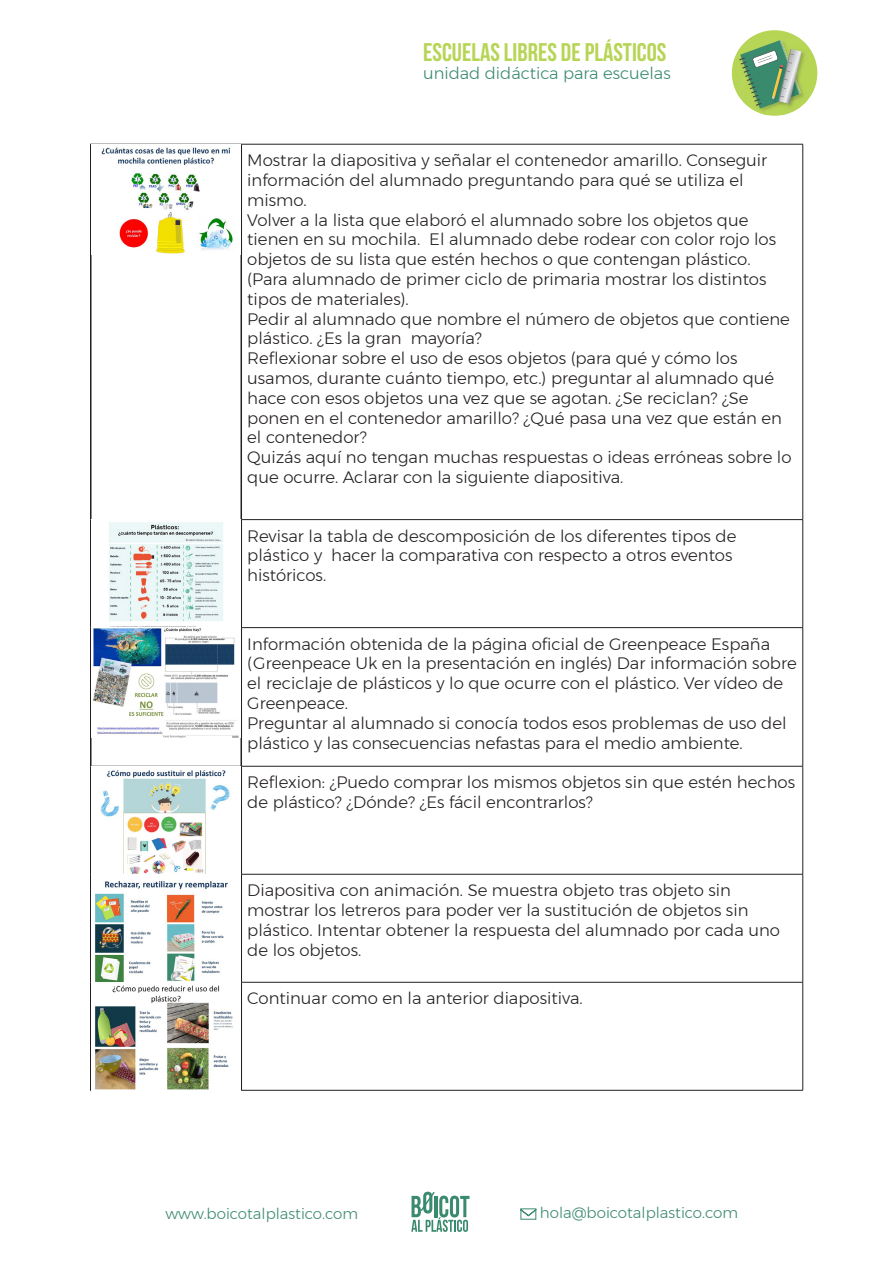
<style>
.page{position:relative;width:893px;height:1263px;background:#fff}
.page>*{position:absolute;margin:0;border:0;box-sizing:border-box;transform-origin:0 0}
.t1{font:700 25.5px "Bebas Neue";color:#b7d555}
.t2{font:300 16.5px/19.8px "Montserrat";color:#231f20}
.t3{font:300 16.35px "Montserrat";color:#3a8a6e}
.t4{font:300 15px "Montserrat";color:#3b8a6d}
</style>
<div class="page">
<div style="left:732px;top:30px;width:85px;height:86px;background:#b7d555;border-radius:50%"></div>
<svg style="left:737px;top:37px;width:71px;height:78px"></svg>
<svg style="left:411px;top:1192px;width:59px;height:40px"></svg>
<svg style="left:520px;top:1208px;width:17px;height:12px"></svg>
<hr style="left:90px;top:144px;width:2px;height:376px;background:#231f20">
<hr style="left:241px;top:144px;width:1px;height:375px;background:#231f20">
<hr style="left:90px;top:520px;width:2px;height:108px;background:#231f20">
<hr style="left:241px;top:520px;width:1px;height:107px;background:#231f20">
<hr style="left:90px;top:628px;width:2px;height:138px;background:#231f20">
<hr style="left:241px;top:628px;width:1px;height:138px;background:#231f20">
<hr style="left:90px;top:766px;width:2px;height:108px;background:#231f20">
<hr style="left:241px;top:766px;width:1px;height:108px;background:#231f20">
<hr style="left:90px;top:874px;width:2px;height:108px;background:#231f20">
<hr style="left:241px;top:874px;width:1px;height:108px;background:#231f20">
<hr style="left:90px;top:982px;width:2px;height:108px;background:#231f20">
<hr style="left:241px;top:982px;width:1px;height:108px;background:#231f20">
<hr style="left:241px;top:144px;width:562px;height:1px;background:#231f20">
<hr style="left:802px;top:144px;width:1px;height:375px;background:#231f20">
<hr style="left:92px;top:519px;width:149px;height:1px;background:#231f20">
<hr style="left:241px;top:519px;width:562px;height:1px;background:#231f20">
<hr style="left:802px;top:520px;width:1px;height:107px;background:#231f20">
<hr style="left:241px;top:627px;width:562px;height:1px;background:#231f20">
<hr style="left:802px;top:628px;width:1px;height:138px;background:#231f20">
<hr style="left:241px;top:766px;width:562px;height:1px;background:#231f20">
<hr style="left:802px;top:766px;width:1px;height:108px;background:#231f20">
<hr style="left:241px;top:874px;width:562px;height:1px;background:#231f20">
<hr style="left:802px;top:874px;width:1px;height:108px;background:#231f20">
<hr style="left:241px;top:982px;width:562px;height:1px;background:#231f20">
<hr style="left:802px;top:982px;width:1px;height:108px;background:#231f20">
<hr style="left:90px;top:1090px;width:151px;height:1px;background:#231f20">
<hr style="left:241px;top:1090px;width:562px;height:1px;background:#231f20">
<img style="left:101px;top:147px;width:132px;height:107px">
<img style="left:93px;top:522px;width:146px;height:215px">
<img style="left:95px;top:770px;width:138px;height:320px">
<h1 class="t1" style="left:423px;top:38px;width:245px">ESCUELAS LIBRES DE PLÁSTICOS</h1>
<p class="t3" style="left:423px;top:61px;width:249px">unidad didáctica para escuelas</p>
<p class="t2" style="left:247px;top:150px;width:521px">Mostrar la diapositiva y señalar el contenedor amarillo. Conseguir información del alumnado preguntando para qué se utiliza el mismo.</p>
<p class="t2" style="left:247px;top:210px;width:530px">Volver a la lista que elaboró el alumnado sobre los objetos que tienen en su mochila. El alumnado debe rodear con color rojo los objetos de su lista que estén hechos o que contengan plástico.</p>
<p class="t2" style="left:247px;top:269px;width:521px">(Para alumnado de primer ciclo de primaria mostrar los distintos tipos de materiales).</p>
<p class="t2" style="left:247px;top:309px;width:544px">Pedir al alumnado que nombre el número de objetos que contiene plástico. ¿Es la gran mayoría?</p>
<p class="t2" style="left:247px;top:348px;width:536px">Reflexionar sobre el uso de esos objetos (para qué y cómo los usamos, durante cuánto tiempo, etc.) preguntar al alumnado qué hace con esos objetos una vez que se agotan. ¿Se reciclan? ¿Se ponen en el contenedor amarillo? ¿Qué pasa una vez que están en el contenedor?</p>
<p class="t2" style="left:247px;top:447px;width:546px">Quizás aquí no tengan muchas respuestas o ideas erróneas sobre lo que ocurre. Aclarar con la siguiente diapositiva.</p>
<p class="t2" style="left:247px;top:526px;width:491px">Revisar la tabla de descomposición de los diferentes tipos de plástico y hacer la comparativa con respecto a otros eventos históricos.</p>
<p class="t2" style="left:247px;top:634px;width:551px">Información obtenida de la página oficial de Greenpeace España (Greenpeace Uk en la presentación en inglés) Dar información sobre el reciclaje de plásticos y lo que ocurre con el plástico. Ver vídeo de Greenpeace.</p>
<p class="t2" style="left:247px;top:713px;width:541px">Preguntar al alumnado si conocía todos esos problemas de uso del plástico y las consecuencias nefastas para el medio ambiente.</p>
<p class="t2" style="left:247px;top:772px;width:549px">Reflexion: ¿Puedo comprar los mismos objetos sin que estén hechos de plástico? ¿Dónde? ¿Es fácil encontrarlos?</p>
<p class="t2" style="left:247px;top:880px;width:534px">Diapositiva con animación. Se muestra objeto tras objeto sin mostrar los letreros para poder ver la sustitución de objetos sin plástico. Intentar obtener la respuesta del alumnado por cada uno de los objetos.</p>
<p class="t2" style="left:247px;top:988px;width:337px">Continuar como en la anterior diapositiva.</p>
<p class="t4" style="left:165px;top:1202px;width:194px">www.boicotalplastico.com</p>
<p class="t4" style="left:540px;top:1202px;width:200px">hola@boicotalplastico.com</p>
</div>
